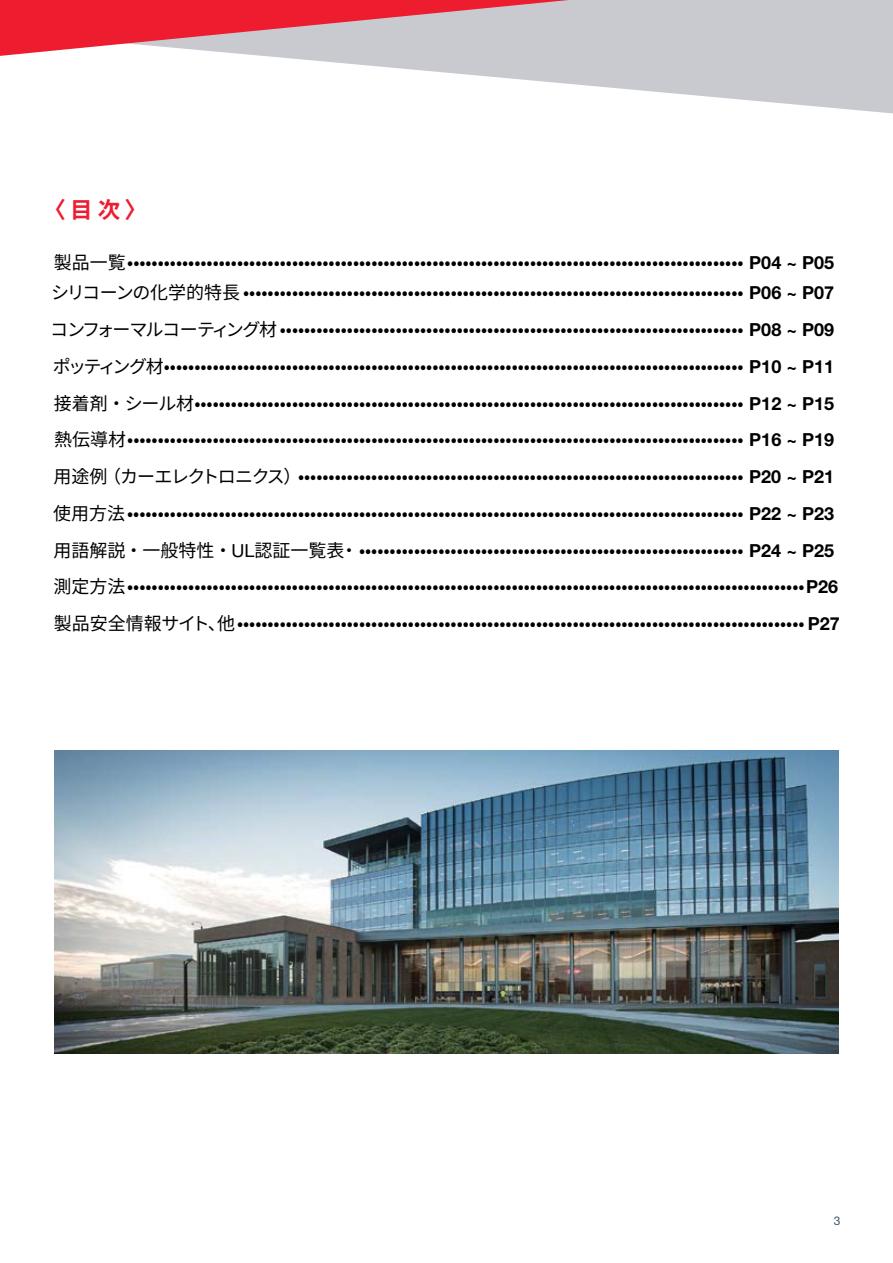
<style>
.page{position:relative;width:893px;height:1263px;background:#fff}
.page>*{position:absolute;margin:0;border:0;box-sizing:border-box;transform-origin:0 0}
.t1{font:700 22.5px "Noto Sans JP";color:#ed1c2f}
.t2{font:18px/36.8px "Noto Sans JP";letter-spacing:-.015em;color:#000}
.t3{font:12px "Helvetica Neue LT Std";color:#415465}
.s1{font-family:"Helvetica Neue LT Std";font-weight:700}
.s2{font-family:"Helvetica Neue LT Std"}
</style>
<div class="page">
<svg style="left:266px;top:0;width:627px;height:113px;fill:#c8cad0"></svg>
<svg style="left:0;top:0;width:569px;height:56px;background:#dd7582"></svg>
<img style="left:54px;top:750px;width:785px;height:303px">
<p class="t1" style="left:43px;top:197px;width:105px">〈 目 次 〉</p>
<p class="t2" style="left:51px;top:248px;width:784px;line-height:30px">製品一覧••••••••••••••••••••••••••••••••••••••••••••••••••••••••••••••••••••••••••••••••••••••••••••••••••••• <span class="s1">P04 ~ P05</span>シリコーンの化学的特長 •••••••••••••••••••••••••••••••••••••••••••••••••••••••••••••••••••••••••••••••••• <span class="s1">P06 ~ P07</span></p>
<p class="t2" style="left:50px;top:312px;width:791px">コンフォーマルコーティング材•••••••••••••••••••••••••••••••••••••••••••••••••••••••••••••••••••••••••••• <span class="s1">P08 ~ P09</span>ポッティング材••••••••••••••••••••••••••••••••••••••••••••••••••••••••••••••••••••••••••••••••••••••••••••••• <span class="s1">P10 ~ P11</span>接着剤 ・ シール材•••••••••••••••••••••••••••••••••••••••••••••••••••••••••••••••••••••••••••••••••••••••••• <span class="s1">P12 ~ P15</span>熱伝導材••••••••••••••••••••••••••••••••••••••••••••••••••••••••••••••••••••••••••••••••••••••••••••••••••••• <span class="s1">P16 ~ P19</span>用途例 （カーエレクトロニクス）••••••••••••••••••••••••••••••••••••••••••••••••••••••••••••••••••••••••• <span class="s1">P20 ~ P21</span>使用方法••••••••••••••••••••••••••••••••••••••••••••••••••••••••••••••••••••••••••••••••••••••••••••••••••••• <span class="s1">P22 ~ P23</span>用語解説 ・ 一般特性 ・ <span class="s2">UL</span>認証一覧表・••••••••••••••••••••••••••••••••••••••••••••••••••••••••••••••• <span class="s1">P24 ~ P25</span>測定方法•••••••••••••••••••••••••••••••••••••••••••••••••••••••••••••••••••••••••••••••••••••••••••••••••••••••••••••••<span class="s1">P26</span>製品安全情報サイト、他••••••••••••••••••••••••••••••••••••••••••••••••••••••••••••••••••••••••••••••••••••••••••••• <span class="s1">P27</span></p>
<p class="t3" style="left:834px;top:1213px;width:8px">3</p>
</div>
